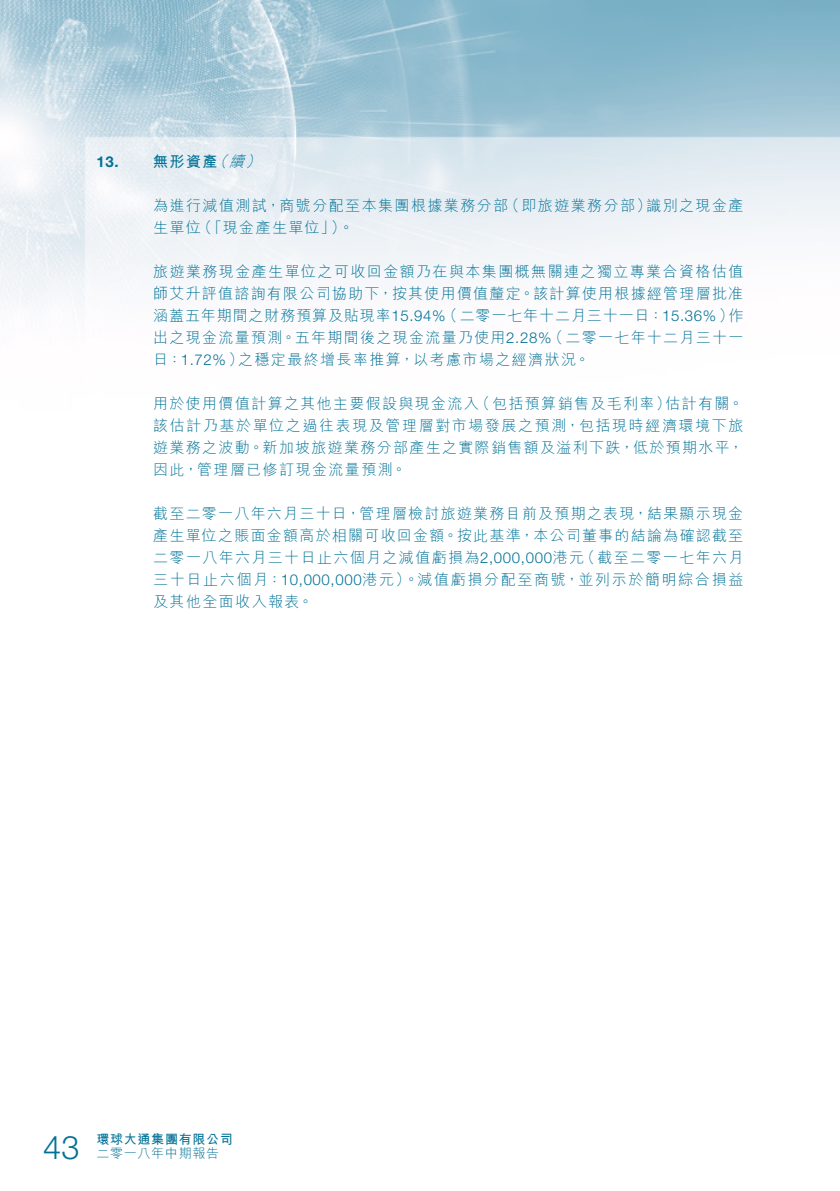
<style>
.page{position:relative;width:840px;height:1191px;background:#fff}
.page>*{position:absolute;margin:0;border:0;box-sizing:border-box;transform-origin:0 0}
.t1{font:300 32.4px "Helvetica Neue LT Std";color:#007297}
.Notes{font:300 15px/22px "M Hei HK";letter-spacing:.095em;color:#007297;text-align:justify}
.Notes_HD1{font:700 15px "M Hei HK";color:#007297}
.t2{font:700 13px "M Hei HK";letter-spacing:.055em;color:#007297}
.t3{font:300 13px "M Hei HK";letter-spacing:.055em;color:#007297}
.s1{font-family:"Helvetica Neue LT Std"}
.s2{font-weight:300;font-style:italic}
</style>
<div class="page">
<img style="left:0;top:0;width:839px;height:306px">
<p class="Notes_HD1" style="left:96px;top:150px;width:169px"><span class="s1">13.</span> 無形資產<span class="s2">（續）</span></p>
<p class="Notes" style="left:153px;top:194px;width:591px">為進行減值測試，商號分配至本集團根據業務分部（即旅遊業務分部）識別之現金產生單位（「現金產生單位」）。</p>
<p class="Notes" style="left:153px;top:260px;width:591px">旅遊業務現金產生單位之可收回金額乃在與本集團概無關連之獨立專業合資格估值師艾升評值諮詢有限公司協助下，按其使用價值釐定。該計算使用根據經管理層批准涵蓋五年期間之財務預算及貼現率<span class="s1">15.94%</span>（二零一七年十二月三十一日：<span class="s1">15.36%</span>）作出之現金流量預測。五年期間後之現金流量乃使用<span class="s1">2.28%</span>（二零一七年十二月三十一日：<span class="s1">1.72%</span>）之穩定最終增長率推算，以考慮市場之經濟狀況。</p>
<p class="Notes" style="left:153px;top:392px;width:591px">用於使用價值計算之其他主要假設與現金流入（包括預算銷售及毛利率）估計有關。該估計乃基於單位之過往表現及管理層對市場發展之預測，包括現時經濟環境下旅遊業務之波動。新加坡旅遊業務分部產生之實際銷售額及溢利下跌，低於預期水平，因此，管理層已修訂現金流量預測。</p>
<p class="Notes" style="left:153px;top:502px;width:591px">截至二零一八年六月三十日，管理層檢討旅遊業務目前及預期之表現，結果顯示現金產生單位之賬面金額高於相關可收回金額。按此基準，本公司董事的結論為確認截至二零一八年六月三十日止六個月之減值虧損為<span class="s1">2,000,000</span>港元（截至二零一七年六月三十日止六個月：<span class="s1">10,000,000</span>港元）。減值虧損分配至商號，並列示於簡明綜合損益及其他全面收入報表。</p>
<p class="t2" style="left:96px;top:1130px;width:138px">環球大通集團有限公司</p>
<h1 class="t1" style="left:43px;top:1127px;width:38px">43</h1>
<p class="t3" style="left:96px;top:1147px;width:124px">二零一八年中期報告</p>
</div>
